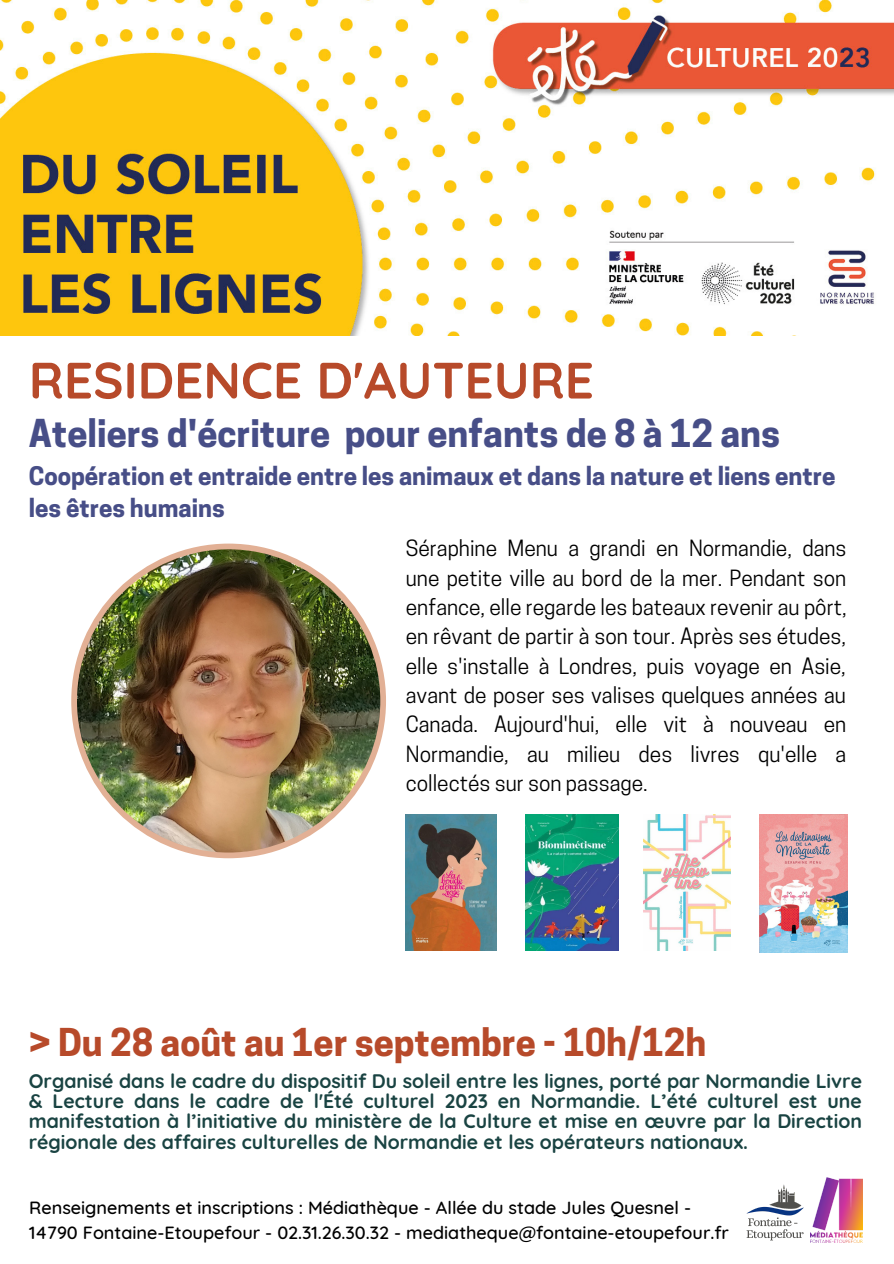
<style>
.page{position:relative;width:894px;height:1264px;background:#fff}
.page>*{position:absolute;margin:0;border:0;box-sizing:border-box;transform-origin:0 0}
.t1{font:700 51px "Quicksand";color:#b74a2a}
.t2{font:700 36px "Cooper Hewitt";color:#474e87}
.t3{font:700 36px "Cooper Hewitt";color:#b74a2a}
.t4{font:700 24px/32.7px "Cooper Hewitt";color:#474e87}
.t5{font:21px/29.2px "Cooper Hewitt";color:#000;text-align:justify}
.t6{font:700 19.5px/20.2px "Quicksand";color:#194342;text-align:justify}
.t7{font:500 18px "Quicksand";color:#000}
</style>
<div class="page">
<img style="left:810px;top:1177px;width:52px;height:65px">
<img style="left:0;top:0;width:893px;height:336px">
<img style="left:71px;top:543px;width:315px;height:315px">
<img style="left:405px;top:814px;width:91px;height:136px">
<img style="left:525px;top:814px;width:93px;height:136px">
<img style="left:643px;top:814px;width:87px;height:136px">
<img style="left:759px;top:814px;width:87px;height:138px">
<img style="left:746px;top:1184px;width:58px;height:57px">
<p class="t1" style="left:29px;top:347px;width:566px">RESIDENCE D'AUTEURE</p>
<p class="t2" style="left:29px;top:420px;width:752px">Ateliers d'écriture pour enfants de 8 à 12 ans</p>
<p class="t4" style="left:29px;top:462px;width:808px">Coopération et entraide entre les animaux et dans la nature et liens entre les êtres humains</p>
<p class="t5" style="left:405px;top:536px;width:442px">Séraphine Menu a grandi en Normandie, dans une petite ville au bord de la mer. Pendant son enfance, elle regarde les bateaux revenir au pôrt, en rêvant de partir à son tour. Après ses études, elle s'installe à Londres, puis voyage en Asie, avant de poser ses valises quelques années au Canada. Aujourd'hui, elle vit à nouveau en Normandie, au milieu des livres qu'elle a collectés sur son passage.</p>
<p class="t3" style="left:29px;top:1029px;width:678px">&gt; Du 28 août au 1er septembre - 10h/12h</p>
<p class="t6" style="left:29px;top:1070px;width:834px">Organisé dans le cadre du dispositif Du soleil entre les lignes, porté par Normandie Livre &amp; Lecture dans le cadre de l'Été culturel 2023 en Normandie. L’été culturel est une manifestation à l’initiative du ministère de la Culture et mise en œuvre par la Direction régionale des affaires culturelles de Normandie et les opérateurs nationaux.</p>
<p class="t7" style="left:29px;top:1196px;width:663px">Renseignements et inscriptions : Médiathèque - Allée du stade Jules Quesnel -</p>
<p class="t7" style="left:29px;top:1220px;width:701px">14790 Fontaine-Etoupefour - 02.31.26.30.32 - mediatheque@fontaine-etoupefour.fr</p>
</div>
